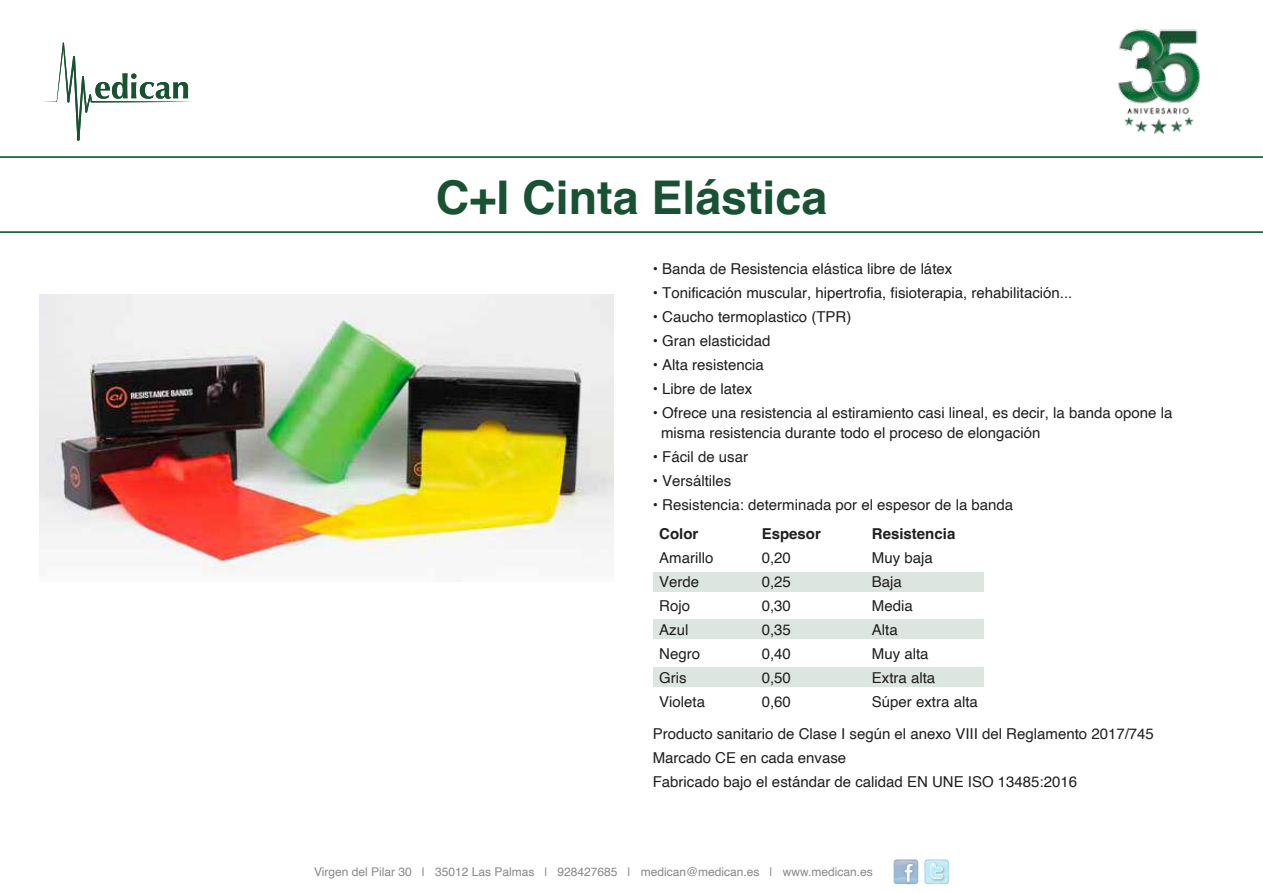
<style>
.page{position:relative;width:1263px;height:893px;background:#fff}
.page>*{position:absolute;margin:0;border:0;box-sizing:border-box;transform-origin:0 0}
.t1{font:700 46.5px "Helvetica";color:#195232}
.t2{font:15px/24px "Helvetica";color:#1f1f1e}
.t3{font:700 15px "Helvetica";color:#1f1f1e}
.t4{font:12px "Helvetica";color:#888887}
</style>
<div class="page">
<svg style="left:44px;top:42px;width:147px;height:99px"></svg>
<img style="left:1118px;top:29px;width:82px;height:106px">
<img style="left:902px;top:884px;width:13px;height:1px">
<svg style="left:894px;top:859px;width:24px;height:25px"></svg>
<svg style="left:924px;top:859px;width:25px;height:25px"></svg>
<hr style="left:0;top:232px;width:1263px;height:1px;background:#00592f">
<hr style="left:0;top:156px;width:1263px;height:2px;background:#00592f">
<div style="left:653px;top:572px;width:330px;height:19px;background:#dce5e0"></div>
<div style="left:653px;top:619px;width:330px;height:19px;background:#dce5e0"></div>
<div style="left:653px;top:667px;width:330px;height:20px;background:#dce5e0"></div>
<img style="left:39px;top:295px;width:575px;height:277px">
<h1 class="t1" style="left:436px;top:178px;width:393px">C+I Cinta Elástica</h1>
<p class="t2" style="left:653px;top:258px;width:301px">• Banda de Resistencia elástica libre de látex</p>
<p class="t2" style="left:653px;top:282px;width:421px">• Tonificación muscular, hipertrofia, fisioterapia, rehabilitación...</p>
<p class="t2" style="left:653px;top:306px;width:200px">• Caucho termoplastico (TPR)</p>
<p class="t2" style="left:653px;top:330px;width:119px">• Gran elasticidad</p>
<p class="t2" style="left:653px;top:354px;width:113px">• Alta resistencia</p>
<p class="t2" style="left:653px;top:378px;width:101px">• Libre de latex</p>
<p class="t2" style="left:661px;top:404px;width:513px;line-height:19.5px;text-indent:-8px">• Ofrece una resistencia al estiramiento casi lineal, es decir, la banda opone la misma resistencia durante todo el proceso de elongación</p>
<p class="t2" style="left:653px;top:446px;width:97px">• Fácil de usar</p>
<p class="t2" style="left:653px;top:470px;width:80px">• Versáltiles</p>
<p class="t2" style="left:653px;top:494px;width:362px">• Resistencia: determinada por el espesor de la banda</p>
<p class="t3" style="left:659px;top:527px;width:41px">Color</p>
<p class="t2" style="left:659px;top:547px;width:56px">Amarillo<br>Verde<br>Rojo<br>Azul<br>Negro<br>Gris<br>Violeta</p>
<p class="t3" style="left:762px;top:527px;width:61px">Espesor</p>
<p class="t2" style="left:762px;top:547px;width:31px;text-align:justify">0,20<br>0,25<br>0,30<br>0,35<br>0,40<br>0,50<br>0,60</p>
<p class="t3" style="left:872px;top:527px;width:85px">Resistencia</p>
<p class="t2" style="left:872px;top:547px;width:107px">Muy baja<br>Baja<br>Media<br>Alta<br>Muy alta<br>Extra alta<br>Súper extra alta</p>
<p class="t2" style="left:653px;top:723px;width:503px">Producto sanitario de Clase I según el anexo VIII del Reglamento 2017/745<br>Marcado CE en cada envase<br>Fabricado bajo el estándar de calidad EN UNE ISO 13485:2016</p>
<p class="t4" style="left:314px;top:866px;width:560px">Virgen del Pilar 30 | 35012 Las Palmas | 928427685 | medican@medican.es | www.medican.es</p>
</div>
